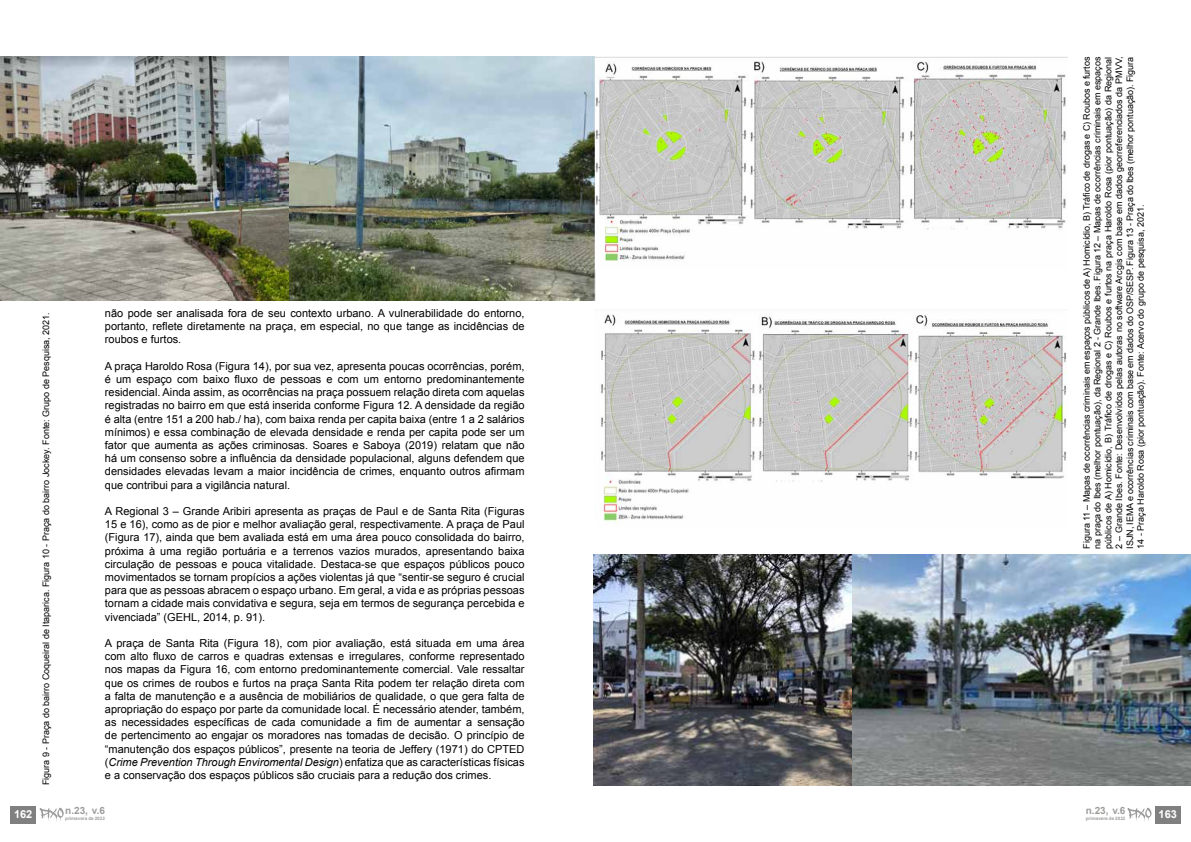
<style>
.page{position:relative;width:1191px;height:842px;background:#fff}
.page>*{position:absolute;margin:0;border:0;box-sizing:border-box;transform-origin:0 0}
.t1{font:11px/13.2px "Arial";color:#000;text-align:justify}
.t2{font:700 11px "Arial";color:#fff}
.t3{font:700 10px "Arial";color:#9d9d9c}
.t4{font:9px/10.8px "Arial";color:#000;text-align:justify}
.t5{font:700 4.6px "Arial";color:#9d9d9c}
.s1{font-style:italic}
</style>
<div class="page">
<img style="left:0;top:57px;width:290px;height:243px">
<img style="left:290px;top:57px;width:305px;height:243px">
<img style="left:595px;top:57px;width:472px;height:205px">
<img style="left:601px;top:314px;width:465px;height:208px">
<img style="left:594px;top:554px;width:259px;height:231px">
<img style="left:853px;top:554px;width:338px;height:231px">
<div style="left:1155px;top:806px;width:25px;height:17px;background:#808080"></div>
<svg style="left:1127px;top:808px;width:24px;height:13px"></svg>
<div style="left:11px;top:806px;width:25px;height:17px;background:#808080"></div>
<svg style="left:40px;top:808px;width:24px;height:13px"></svg>
<p class="t2" style="left:14px;top:807px;width:20px">162</p>
<p class="t4" style="left:41px;top:785px;width:474px;rotate:-90deg">Figura 9 - Praça do bairro Coqueiral de Itaparica. Figura 10 - Praça do bairro Jockey. Fonte: Grupo de Pesquisa, 2021.</p>
<p class="t1" style="left:105px;top:307px;width:421px">não pode ser analisada fora de seu contexto urbano. A vulnerabilidade do entorno, portanto, reflete diretamente na praça, em especial, no que tange as incidências de roubos e furtos.</p>
<p class="t1" style="left:105px;top:359px;width:421px">A praça Haroldo Rosa (Figura 14), por sua vez, apresenta poucas ocorrências, porém, é um espaço com baixo fluxo de pessoas e com um entorno predominantemente residencial. Ainda assim, as ocorrências na praça possuem relação direta com aquelas registradas no bairro em que está inserida conforme Figura 12. A densidade da região é alta (entre 151 a 200 hab./ ha), com baixa renda per capita baixa (entre 1 a 2 salários mínimos) e essa combinação de elevada densidade e renda per capita pode ser um fator que aumenta as ações criminosas. Soares e Saboya (2019) relatam que não há um consenso sobre a influência da densidade populacional, alguns defendem que densidades elevadas levam a maior incidência de crimes, enquanto outros afirmam que contribui para a vigilância natural.</p>
<p class="t1" style="left:105px;top:505px;width:421px">A Regional 3 – Grande Aribiri apresenta as praças de Paul e de Santa Rita (Figuras 15 e 16), como as de pior e melhor avaliação geral, respectivamente. A praça de Paul (Figura 17), ainda que bem avaliada está em uma área pouco consolidada do bairro, próxima à uma região portuária e a terrenos vazios murados, apresentando baixa circulação de pessoas e pouca vitalidade. Destaca-se que espaços públicos pouco movimentados se tornam propícios a ações violentas já que “sentir-se seguro é crucial para que as pessoas abracem o espaço urbano. Em geral, a vida e as próprias pessoas tornam a cidade mais convidativa e segura, seja em termos de segurança percebida e vivenciada” (GEHL, 2014, p. 91).</p>
<p class="t1" style="left:105px;top:637px;width:421px">A praça de Santa Rita (Figura 18), com pior avaliação, está situada em uma área com alto fluxo de carros e quadras extensas e irregulares, conforme representado nos mapas da Figura 16, com entorno predominantemente comercial. Vale ressaltar que os crimes de roubos e furtos na praça Santa Rita podem ter relação direta com a falta de manutenção e a ausência de mobiliários de qualidade, o que gera falta de apropriação do espaço por parte da comunidade local. É necessário atender, também, as necessidades específicas de cada comunidade a fim de aumentar a sensação de pertencimento ao engajar os moradores nas tomadas de decisão. O princípio de “manutenção dos espaços públicos”, presente na teoria de Jeffery (1971) do CPTED (<span class="s1">Crime Prevention Through Enviromental Design</span>) enfatiza que as características físicas e a conservação dos espaços públicos são cruciais para a redução dos crimes.</p>
<p class="t3" style="left:65px;top:804px;width:41px">n.23, v.6</p>
<p class="t5" style="left:65px;top:815px;width:41px">primavera de 2022</p>
<p class="t4" style="left:1081px;top:549px;width:494px;rotate:-90deg">Figura 11 – Mapas de ocorrências criminais em espaços públicos de A) Homicídio, B) Tráfico de drogas e C) Roubos e furtos na praça do Ibes (melhor pontuação), da Regional 2 - Grande Ibes. Figura 12 – Mapas de ocorrências criminais em espaços públicos de A) Homicídio, B) Tráfico de drogas e C) Roubos e furtos na praça Haroldo Rosa (pior pontuação) da Regional 2 – Grande Ibes. Fonte: Desenvolvidos pelas autoras no software Arcgis com base em dados georreferenciados da PMVV, ISJN, IEMA e ocorrências criminais com base em dados do OSP/SESP. Figura 13 - Praça do Ibes (melhor pontuação). Figura 14 - Praça Haroldo Rosa (pior pontuação). Fonte: Acervo do grupo de pesquisa, 2021.</p>
<p class="t3" style="left:1085px;top:804px;width:41px">n.23, v.6</p>
<p class="t5" style="left:1085px;top:815px;width:41px">primavera de 2022</p>
<p class="t2" style="left:1158px;top:807px;width:20px">163</p>
</div>
